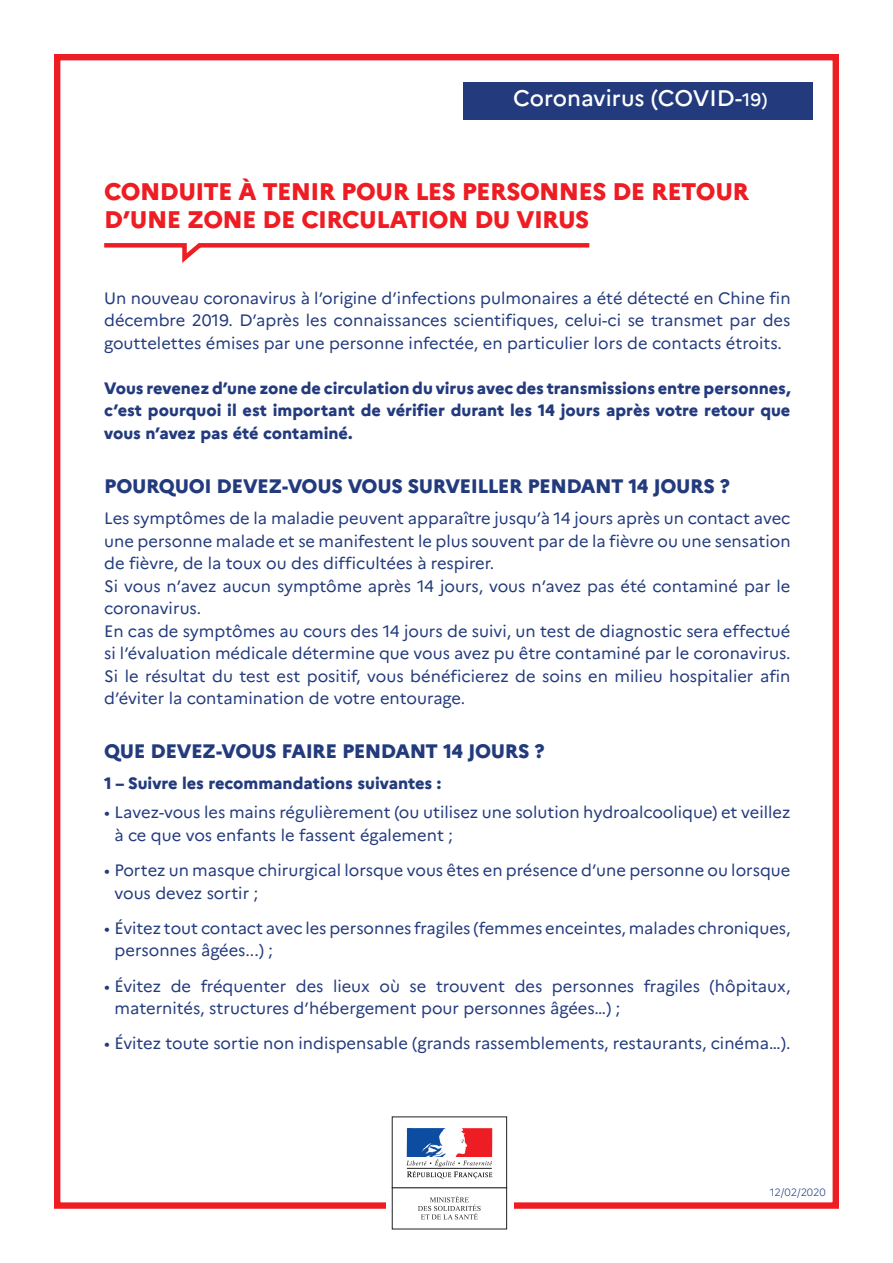
<style>
.page{position:relative;width:893px;height:1263px;background:#fff}
.page>*{position:absolute;margin:0;border:0;box-sizing:border-box;transform-origin:0 0}
.t1{font:800 24px/28.5px "Marianne";letter-spacing:-.025em;color:#ee1d23}
.t2{font:500 22.5px "Marianne";color:#fff}
.t3{font:800 19.5px "Marianne";letter-spacing:-.02em;color:#233b7d}
.Style_de_paragraphe{font:16.5px/22.5px "Marianne";color:#233b7d}
.t4{font:800 16.5px/22.5px "Marianne";color:#233b7d;text-align:justify}
.t5{font:300 10.5px "Marianne";letter-spacing:-.01em;color:#233b7d}
.s1{font-size:18px}
</style>
<div class="page">
<div style="left:54px;top:54px;width:785px;height:1155px;border:6px solid #ee1d23"></div>
<div style="left:386px;top:1108px;width:128px;height:128px;background:#fff"></div>
<div style="left:392px;top:1187px;width:115px;height:42px;border:1px solid #231f20"></div>
<div style="left:392px;top:1116px;width:115px;height:72px;border:1px solid #231f20"></div>
<svg style="left:406px;top:1128px;width:86px;height:50px"></svg>
<svg style="left:418px;top:1196px;width:63px;height:23px"></svg>
<div style="left:463px;top:82px;width:350px;height:37px;background:#233b7d"></div>
<svg style="left:104px;top:243px;width:486px;height:20px"></svg>
<h2 class="t2" style="left:513px;top:85px;width:256px">Coronavirus (COVID-<span class="s1">19)</span></h2>
<p class="t1" style="left:104px;top:177px;width:646px">CONDUITE À TENIR POUR LES PERSONNES DE RETOUR<br>D’UNE ZONE DE CIRCULATION DU VIRUS</p>
<p class="Style_de_paragraphe" style="left:104px;top:287px;width:688px;text-align:justify">Un nouveau coronavirus à l’origine d’infections pulmonaires a été détecté en Chine fin décembre 2019. D’après les connaissances scientifiques, celui-ci se transmet par des gouttelettes émises par une personne infectée, en particulier lors de contacts étroits.</p>
<p class="t4" style="left:104px;top:377px;width:688px">Vous revenez d’une zone de circulation du virus avec des transmissions entre personnes, c’est pourquoi il est important de vérifier durant les 14 jours après votre retour que vous n’avez pas été contaminé.</p>
<p class="t3" style="left:104px;top:474px;width:627px">POURQUOI DEVEZ-VOUS VOUS SURVEILLER PENDANT 14 JOURS ?</p>
<p class="Style_de_paragraphe" style="left:104px;top:507px;width:688px;text-align:justify">Les symptômes de la maladie peuvent apparaître jusqu’à 14 jours après un contact avec une personne malade et se manifestent le plus souvent par de la fièvre ou une sensation de fièvre, de la toux ou des difficultées à respirer.</p>
<p class="Style_de_paragraphe" style="left:104px;top:574px;width:688px">Si vous n’avez aucun symptôme après 14 jours, vous n’avez pas été contaminé par le coronavirus.</p>
<p class="Style_de_paragraphe" style="left:104px;top:619px;width:688px;text-align:justify">En cas de symptômes au cours des 14 jours de suivi, un test de diagnostic sera effectué si l’évaluation médicale détermine que vous avez pu être contaminé par le coronavirus.<br>Si le résultat du test est positif, vous bénéficierez de soins en milieu hospitalier afin d’éviter la contamination de votre entourage.</p>
<p class="t3" style="left:104px;top:739px;width:442px">QUE DEVEZ-VOUS FAIRE PENDANT 14 JOURS ?</p>
<p class="t4" style="left:104px;top:772px;width:338px">1 – Suivre les recommandations suivantes :</p>
<p class="Style_de_paragraphe" style="left:114px;top:801px;width:677px;text-indent:-10px">• Lavez-vous les mains régulièrement (ou utilisez une solution hydroalcoolique) et veillez à ce que vos enfants le fassent également ;</p>
<p class="Style_de_paragraphe" style="left:114px;top:859px;width:677px;text-indent:-10px">• Portez un masque chirurgical lorsque vous êtes en présence d’une personne ou lorsque vous devez sortir ;</p>
<p class="Style_de_paragraphe" style="left:114px;top:917px;width:677px;text-indent:-10px">• Évitez tout contact avec les personnes fragiles (femmes enceintes, malades chroniques, personnes âgées...) ;</p>
<p class="Style_de_paragraphe" style="left:114px;top:974px;width:678px;text-indent:-10px">• Évitez de fréquenter des lieux où se trouvent des personnes fragiles (hôpitaux, maternités, structures d’hébergement pour personnes âgées…) ;</p>
<p class="Style_de_paragraphe" style="left:104px;top:1032px;width:688px">• Évitez toute sortie non indispensable (grands rassemblements, restaurants, cinéma…).</p>
<p class="t5" style="left:770px;top:1186px;width:57px">12/02/2020</p>
</div>
